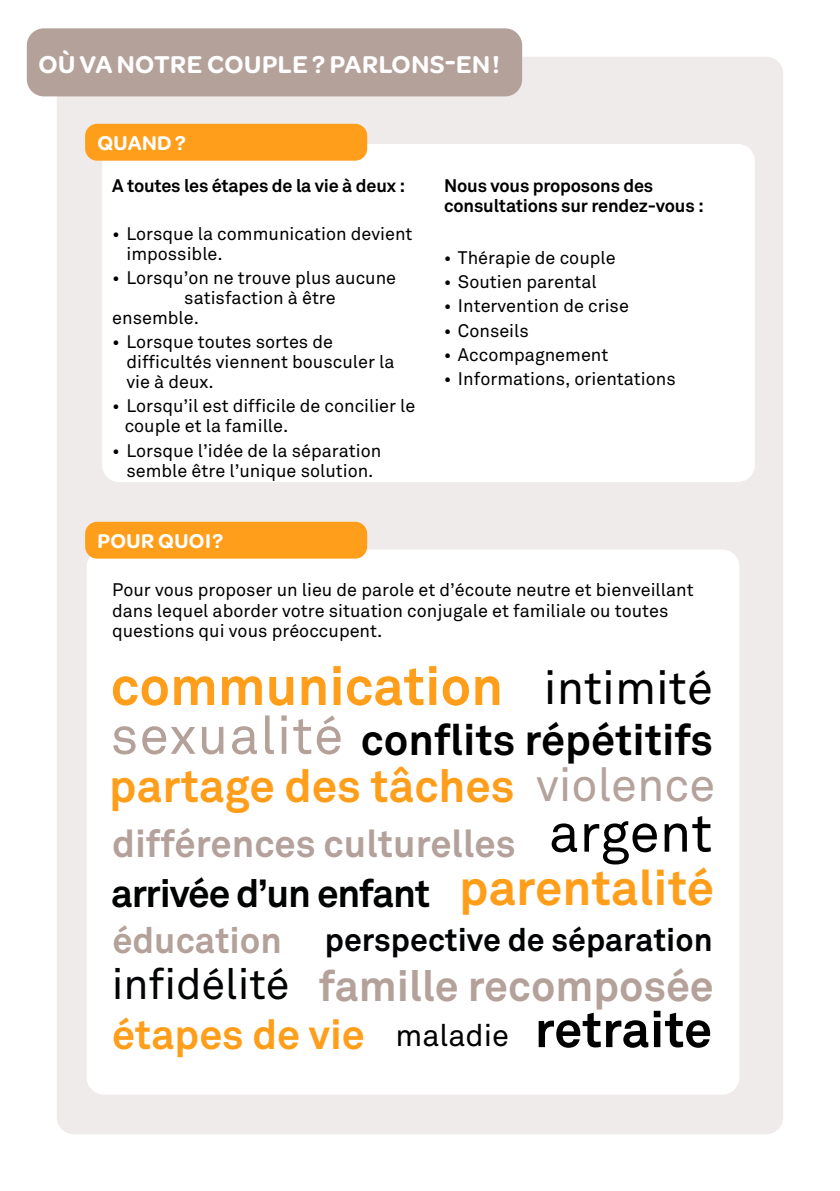
<style>
.page{position:relative;width:840px;height:1191px;background:#fff}
.page>*{position:absolute;margin:0;border:0;box-sizing:border-box;transform-origin:0 0}
.t1{font:54.4px "Akkurat";color:#000}
.t2{font:700 54px "Akkurat";color:#ff9e1a}
.t3{font:700 50.4px "Akkurat";letter-spacing:-.005em;color:#000}
.t4{font:700 49px "Akkurat";color:#ff9e1a}
.t5{font:46.8px "Akkurat";color:#000}
.t6{font:46.8px "Akkurat";color:#b4a29b}
.t7{font:700 45.6px "Akkurat";color:#ff9e1a}
.t8{font:700 43.2px "Akkurat";color:#000}
.t9{font:43px "Akkurat";color:#030405}
.t10{font:700 42.8px "Akkurat";color:#b3a19a}
.t11{font:700 41.2px "Akkurat";color:#ff9e1a}
.t12{font:700 38.8px "Akkurat";letter-spacing:-.03em;color:#010202}
.t13{font:700 38px "Akkurat";color:#b4a19b}
.t14{font:700 36.2px "Akkurat";color:#b3a19a}
.t15{font:700 32px "Akkurat";color:#020304}
.t16{font:600 26px "Omnes";letter-spacing:.02em;color:#fff}
.t17{font:600 21.2px "Omnes";letter-spacing:.02em;color:#fff}
.t18{font:18px/20px "Akkurat";color:#000}
.t19{font:700 18px/20px "Akkurat";letter-spacing:-.01em;color:#000}
.s1{font-weight:400;font-size:53.2px;color:#b3a19a}
.s2{font-weight:400;font-size:30.6px}
</style>
<div class="page">
<div style="left:57px;top:57px;width:725px;height:1077px;background:#efebea;border-radius:17px"></div>
<div style="left:27px;top:28px;width:495px;height:68px;background:#b4a19a;border-radius:17px"></div>
<div style="left:102px;top:144px;width:652px;height:338px;background:#fff;border-radius:17px"></div>
<div style="left:85px;top:124px;width:282px;height:37px;background:#ff9e1a;border-radius:12px"></div>
<div style="left:87px;top:549px;width:652px;height:545px;background:#fff;border-radius:17px"></div>
<div style="left:85px;top:522px;width:282px;height:36px;background:#ff9e1a;border-radius:12px"></div>
<h3 class="t16" style="left:38px;top:46px;width:462px">OÙ VA NOTRE COUPLE ? PARLONS-EN !</h3>
<p class="t17" style="left:97px;top:128px;width:90px">QUAND ?</p>
<p class="t19" style="left:112px;top:176px;width:294px">A toutes les étapes de la vie à deux :</p>
<p class="t18" style="left:126px;top:224px;width:287px;text-indent:-14px">• Lorsque la communication devient impossible.</p>
<p class="t18" style="left:112px;top:268px;width:285px">• Lorsqu’on ne trouve plus aucune</p>
<p class="t18" style="left:184px;top:288px;width:153px">satisfaction à être</p>
<p class="t18" style="left:112px;top:308px;width:88px">ensemble.</p>
<p class="t18" style="left:126px;top:332px;width:269px;text-indent:-14px">• Lorsque toutes sortes de difficultés viennent bousculer la vie à deux.</p>
<p class="t18" style="left:125px;top:396px;width:292px;text-indent:-12px">• Lorsqu’il est difficile de concilier le couple et la famille.</p>
<p class="t18" style="left:112px;top:441px;width:270px;text-align:center">• Lorsque l’idée de la séparation semble être l’unique solution.</p>
<p class="t19" style="left:444px;top:176px;width:261px">Nous vous proposons des consultations sur rendez-vous :</p>
<p class="t18" style="left:443px;top:248px;width:173px">• Thérapie de couple</p>
<p class="t18" style="left:443px;top:272px;width:154px">• Soutien parental</p>
<p class="t18" style="left:443px;top:296px;width:186px">• Intervention de crise</p>
<p class="t18" style="left:443px;top:321px;width:86px">• Conseils</p>
<p class="t18" style="left:443px;top:345px;width:166px">• Accompagnement</p>
<p class="t18" style="left:443px;top:369px;width:233px">• Informations, orientations</p>
<p class="t17" style="left:97px;top:526px;width:127px">POUR QUOI ?</p>
<p class="t18" style="left:112px;top:580px;width:582px">Pour vous proposer un lieu de parole et d’écoute neutre et bienveillant dans lequel aborder votre situation conjugale et familiale ou toutes questions qui vous préoccupent.</p>
<h2 class="t2" style="left:111px;top:652px;width:394px">communication</h2>
<h3 class="t5" style="left:543px;top:660px;width:170px">intimité</h3>
<h3 class="t8" style="left:111px;top:712px;width:603px"><span class="s1">sexualité</span> conflits répétitifs</h3>
<h3 class="t7" style="left:109px;top:757px;width:407px">partage des tâches</h3>
<h3 class="t13" style="left:112px;top:819px;width:405px">différences culturelles</h3>
<h3 class="t6" style="left:535px;top:757px;width:180px">violence</h3>
<h1 class="t1" style="left:548px;top:800px;width:165px">argent</h1>
<h3 class="t12" style="left:111px;top:868px;width:320px">arrivée d’un enfant</h3>
<h3 class="t4" style="left:459px;top:857px;width:256px">parentalité</h3>
<h3 class="t14" style="left:112px;top:917px;width:171px">éducation</h3>
<h3 class="t9" style="left:112px;top:959px;width:179px">infidélité</h3>
<h3 class="t11" style="left:112px;top:1008px;width:254px">étapes de vie</h3>
<h3 class="t15" style="left:324px;top:919px;width:389px">perspective de séparation</h3>
<h3 class="t10" style="left:318px;top:958px;width:396px">famille recomposée</h3>
<h3 class="t3" style="left:395px;top:997px;width:318px"><span class="s2">maladie</span> retraite</h3>
</div>
